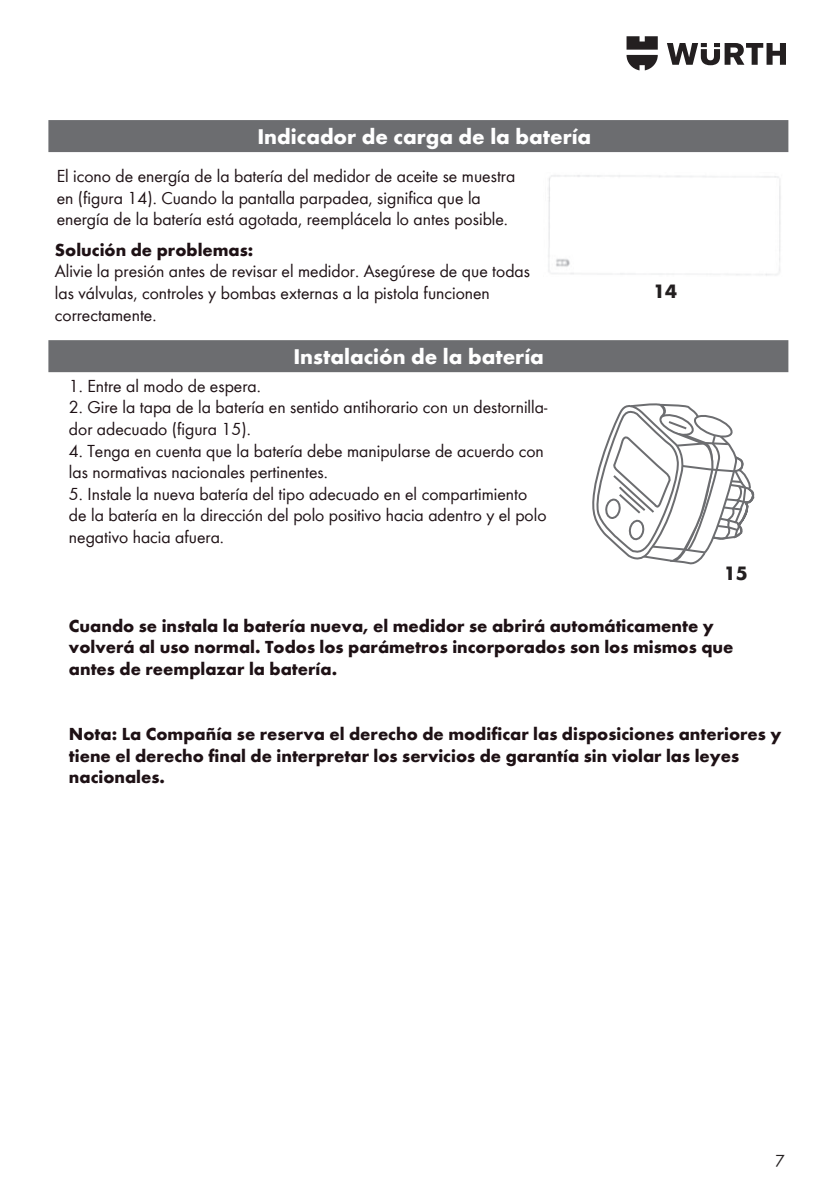
<style>
.page{position:relative;width:840px;height:1191px;background:#fff}
.page>*{position:absolute;margin:0;border:0;box-sizing:border-box;transform-origin:0 0}
.t1{font:700 22px "Wuerth";color:#fff}
.t2{font:700 20px "Wuerth";color:#231f20}
.t3{font:18px/21.6px "Wuerth";color:#1e1115}
.t4{font:700 18px/21.6px "Wuerth";color:#1e1115}
.t5{font:18px "Wuerth Global";color:#231f20;scale:.95 1}
</style>
<div class="page">
<svg style="left:592px;top:403px;width:163px;height:161px"></svg>
<div style="left:48px;top:340px;width:740px;height:32px;background:#6c6d70"></div>
<div style="left:48px;top:120px;width:740px;height:32px;background:#6c6d70"></div>
<svg style="left:667px;top:43px;width:118px;height:22px"></svg>
<svg style="left:626px;top:36px;width:31px;height:34px"></svg>
<img style="left:548px;top:175px;width:233px;height:101px">
<p class="t1" style="left:257px;top:120px;width:335px">Indicador de carga de la batería</p>
<p class="t3" style="left:57px;top:164px;width:460px">El icono de energía de la batería del medidor de aceite se muestra en (figura 14). Cuando la pantalla parpadea, significa que la energía de la batería está agotada, reemplácela lo antes posible.</p>
<p class="t4" style="left:55px;top:237px;width:200px">Solución de problemas:</p>
<p class="t3" style="left:55px;top:260px;width:476px">Alivie la presión antes de revisar el medidor. Asegúrese de que todas las válvulas, controles y bombas externas a la pistola funcionen correctamente.</p>
<p class="t1" style="left:293px;top:340px;width:252px">Instalación de la batería</p>
<p class="t3" style="left:69px;top:374px;width:193px">1. Entre al modo de espera.</p>
<p class="t3" style="left:69px;top:395px;width:480px">2. Gire la tapa de la batería en sentido antihorario con un destornilla&shy;dor adecuado (figura 15).</p>
<p class="t3" style="left:69px;top:439px;width:476px">4. Tenga en cuenta que la batería debe manipularse de acuerdo con las normativas nacionales pertinentes.</p>
<p class="t3" style="left:69px;top:482px;width:479px">5. Instale la nueva batería del tipo adecuado en el compartimiento de la batería en la dirección del polo positivo hacia adentro y el polo negativo hacia afuera.</p>
<p class="t2" style="left:652px;top:276px;width:25px">14</p>
<p class="t2" style="left:723px;top:558px;width:25px">15</p>
<p class="t4" style="left:69px;top:613px;width:665px">Cuando se instala la batería nueva, el medidor se abrirá automáticamente y volverá al uso normal. Todos los parámetros incorporados son los mismos que antes de reemplazar la batería.</p>
<p class="t4" style="left:69px;top:721px;width:713px">Nota: La Compañía se reserva el derecho de modificar las disposiciones anteriores y tiene el derecho final de interpretar los servicios de garantía sin violar las leyes nacionales.</p>
<p class="t5" style="left:774px;top:1150px;width:11px">7</p>
</div>
